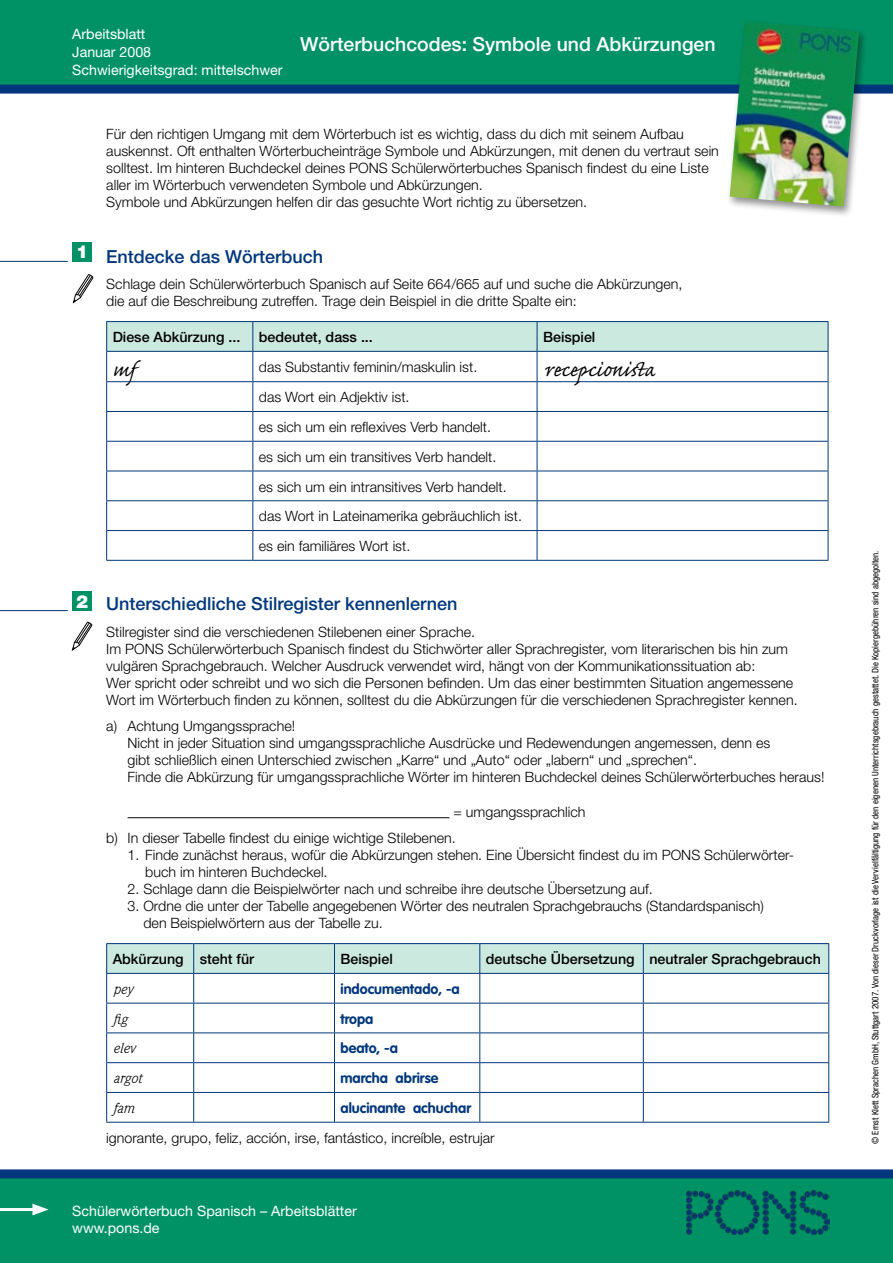
<style>
.page{position:relative;width:893px;height:1263px;background:#fff}
.page>*{position:absolute;margin:0;border:0;box-sizing:border-box;transform-origin:0 0}
.t1{font:27px "Caflisch Script Pro";letter-spacing:-.005em;color:#000}
.t2{font:500 19.5px "Helvetica Neue LT";color:#fff}
.t3{font:500 18px "Helvetica Neue LT";color:#00377c}
.t4{font:900 18px "Helvetica Neue LT";color:#fff}
.t5{font:300 14.25px/17.1px "Helvetica Neue LT";color:#000}
.t6{font:500 14.25px "Helvetica Neue LT";color:#000}
.t7{font:14.25px/18px "Helvetica Neue LT";color:#fff}
.t8{font:700 14.25px "VAG Rounded";color:#00377c}
.t9{font:italic 14.25px "Weidemann";color:#000}
.t10{font:condensed 9px "Helvetica Neue LT";color:#000}
</style>
<div class="page">
<div style="left:1px;top:1174px;width:891px;height:88px;background:#009265"></div>
<div style="left:0;top:1174px;width:893px;height:89px;border:2px solid #009265"></div>
<div style="left:0;top:1169px;width:893px;height:9px;background:#00377c"></div>
<img style="left:687px;top:1190px;width:142px;height:44px">
<hr style="left:0;top:1208px;width:38px;height:3px;background:#fff">
<svg style="left:32px;top:1204px;width:17px;height:11px"></svg>
<div style="left:0;top:0;width:893px;height:85px;background:#009265"></div>
<div style="left:0;top:85px;width:893px;height:9px;background:#00377c"></div>
<div style="left:725px;top:18px;width:151px;height:206px;background:#000;opacity:.43"></div>
<img style="left:730px;top:21px;width:129px;height:186px">
<hr style="left:0;top:261px;width:68px;height:1px;background:#00377c">
<hr style="left:0;top:610px;width:68px;height:1px;background:#00377c">
<div style="left:72px;top:242px;width:19px;height:19px;background:#009265"></div>
<div style="left:72px;top:592px;width:19px;height:19px;background:#009265"></div>
<svg style="left:73px;top:274px;width:20px;height:29px"></svg>
<svg style="left:72px;top:622px;width:20px;height:28px"></svg>
<hr style="left:106px;top:321px;width:147px;height:1px;background:#00377c">
<hr style="left:253px;top:321px;width:284px;height:1px;background:#00377c">
<hr style="left:537px;top:321px;width:291px;height:1px;background:#00377c">
<svg style="left:106px;top:322px;width:723px;height:238px"></svg>
<hr style="left:106px;top:560px;width:147px;height:1px;background:#00377c">
<hr style="left:253px;top:560px;width:284px;height:1px;background:#00377c">
<hr style="left:537px;top:560px;width:291px;height:1px;background:#00377c">
<hr style="left:128px;top:817px;width:321px;height:1px;background:#000">
<svg style="left:106px;top:943px;width:723px;height:179px"></svg>
<hr style="left:106px;top:1122px;width:88px;height:1px;background:#00377c">
<hr style="left:194px;top:1122px;width:140px;height:1px;background:#00377c">
<hr style="left:334px;top:1122px;width:146px;height:1px;background:#00377c">
<hr style="left:480px;top:1122px;width:163px;height:1px;background:#00377c">
<hr style="left:643px;top:1122px;width:186px;height:1px;background:#00377c">
<p class="t7" style="left:72px;top:25px;width:212px">Arbeitsblatt<br>Januar 2008<br>Schwierigkeitsgrad: mittelschwer</p>
<h2 class="t2" style="left:300px;top:33px;width:417px">Wörterbuchcodes: Symbole und Abkürzungen</h2>
<p class="t4" style="left:76px;top:241px;width:14px">1</p>
<p class="t4" style="left:76px;top:590px;width:14px">2</p>
<p class="t5" style="left:106px;top:125px;width:614px">Für den richtigen Umgang mit dem Wörterbuch ist es wichtig, dass du dich mit seinem Aufbau auskennst. Oft enthalten Wörterbucheinträge Symbole und Abkürzungen, mit denen du vertraut sein solltest. Im hinteren Buchdeckel deines PONS Schülerwörterbuches Spanisch findest du eine Liste aller im Wörterbuch verwendeten Symbole und Abkürzungen.<br>Symbole und Abkürzungen helfen dir das gesuchte Wort richtig zu übersetzen.</p>
<p class="t3" style="left:106px;top:246px;width:218px">Entdecke das Wörterbuch</p>
<p class="t5" style="left:106px;top:275px;width:577px">Schlage dein Schülerwörterbuch Spanisch auf Seite 664/665 auf und suche die Abkürzungen, die auf die Beschreibung zutreffen. Trage dein Beispiel in die dritte Spalte ein:</p>
<p class="t6" style="left:113px;top:328px;width:129px">Diese Abkürzung ...</p>
<p class="t6" style="left:259px;top:328px;width:116px">bedeutet, dass ...</p>
<p class="t6" style="left:543px;top:328px;width:54px">Beispiel</p>
<h1 class="t1" style="left:113px;top:355px;width:24px">mf</h1>
<p class="t5" style="left:259px;top:358px;width:220px">das Substantiv feminin/maskulin ist.</p>
<h1 class="t1" style="left:543px;top:355px;width:113px">recepcionista</h1>
<p class="t5" style="left:259px;top:382px;width:265px;line-height:29.7px">das Wort ein Adjektiv ist.<br>es sich um ein reflexives Verb handelt.<br>es sich um ein transitives Verb handelt.<br>es sich um ein intransitives Verb handelt. das Wort in Lateinamerika gebräuchlich ist. es ein familiäres Wort ist.</p>
<p class="t3" style="left:106px;top:593px;width:353px">Unterschiedliche Stilregister kennenlernen</p>
<p class="t5" style="left:106px;top:623px;width:693px">Stilregister sind die verschiedenen Stilebenen einer Sprache.<br>Im PONS Schülerwörterbuch Spanisch findest du Stichwörter aller Sprachregister, vom literarischen bis hin zum vulgären Sprachgebrauch. Welcher Ausdruck verwendet wird, hängt von der Kommunikationssituation ab:<br>Wer spricht oder schreibt und wo sich die Personen befinden. Um das einer bestimmten Situation angemessene Wort im Wörterbuch finden zu können, solltest du die Abkürzungen für die verschiedenen Sprachregister kennen.</p>
<p class="t5" style="left:128px;top:717px;width:698px;text-indent:-21px">a) Achtung Umgangssprache!<br>Nicht in jeder Situation sind umgangssprachliche Ausdrücke und Redewendungen angemessen, denn es<br>gibt schließlich einen Unterschied zwischen „Karre“ und „Auto“ oder „labern“ und „sprechen“.<br>Finde die Abkürzung für umgangssprachliche Wörter im hinteren Buchdeckel deines Schülerwörterbuches heraus!</p>
<p class="t5" style="left:106px;top:798px;width:481px;line-height:26.1px;text-indent:347px">= umgangssprachlich b) In dieser Tabelle findest du einige wichtige Stilebenen.</p>
<p class="t5" style="left:145px;top:846px;width:650px;text-indent:-18px">1. Finde zunächst heraus, wofür die Abkürzungen stehen. Eine Übersicht findest du im PONS Schülerwörter&shy;buch im hinteren Buchdeckel.</p>
<p class="t5" style="left:128px;top:880px;width:527px">2. Schlage dann die Beispielwörter nach und schreibe ihre deutsche Übersetzung auf.</p>
<p class="t5" style="left:143px;top:897px;width:622px;text-indent:-16px">3. Ordne die unter der Tabelle angegebenen Wörter des neutralen Sprachgebrauchs (Standardspanisch) den Beispielwörtern aus der Tabelle zu.</p>
<p class="t6" style="left:113px;top:950px;width:143px">Abkürzung steht für</p>
<p class="t6" style="left:340px;top:950px;width:54px">Beispiel</p>
<p class="t6" style="left:486px;top:950px;width:337px">deutsche Übersetzung neutraler Sprachgebrauch</p>
<p class="t9" style="left:113px;top:980px;width:21px">pey</p>
<p class="t8" style="left:340px;top:980px;width:121px">indocumentado, -a</p>
<p class="t9" style="left:113px;top:1010px;width:16px">fig</p>
<p class="t8" style="left:340px;top:1010px;width:34px">tropa</p>
<p class="t9" style="left:113px;top:1040px;width:24px">elev</p>
<p class="t8" style="left:340px;top:1040px;width:59px">beato, -a</p>
<p class="t9" style="left:113px;top:1070px;width:31px">argot</p>
<p class="t8" style="left:340px;top:1070px;width:99px">marcha abrirse</p>
<p class="t9" style="left:113px;top:1099px;width:23px">fam</p>
<p class="t8" style="left:340px;top:1099px;width:132px">alucinante achuchar</p>
<p class="t5" style="left:106px;top:1129px;width:390px">ignorante, grupo, feliz, acción, irse, fantástico, increíble, estrujar</p>
<p class="t7" style="left:72px;top:1202px;width:286px;line-height:17.1px">Schülerwörterbuch Spanisch – Arbeitsblätter www.pons.de</p>
<p class="t10" style="left:870px;top:1144px;width:595px;rotate:-90deg">© Ernst Klett Sprachen GmbH, Stuttgart 2007. Von dieser Druckvorlage ist die Vervielfältigung für den eigenen Unterrichtsgebrauch gestattet. Die Kopiergebühren sind abgegolten.</p>
</div>
